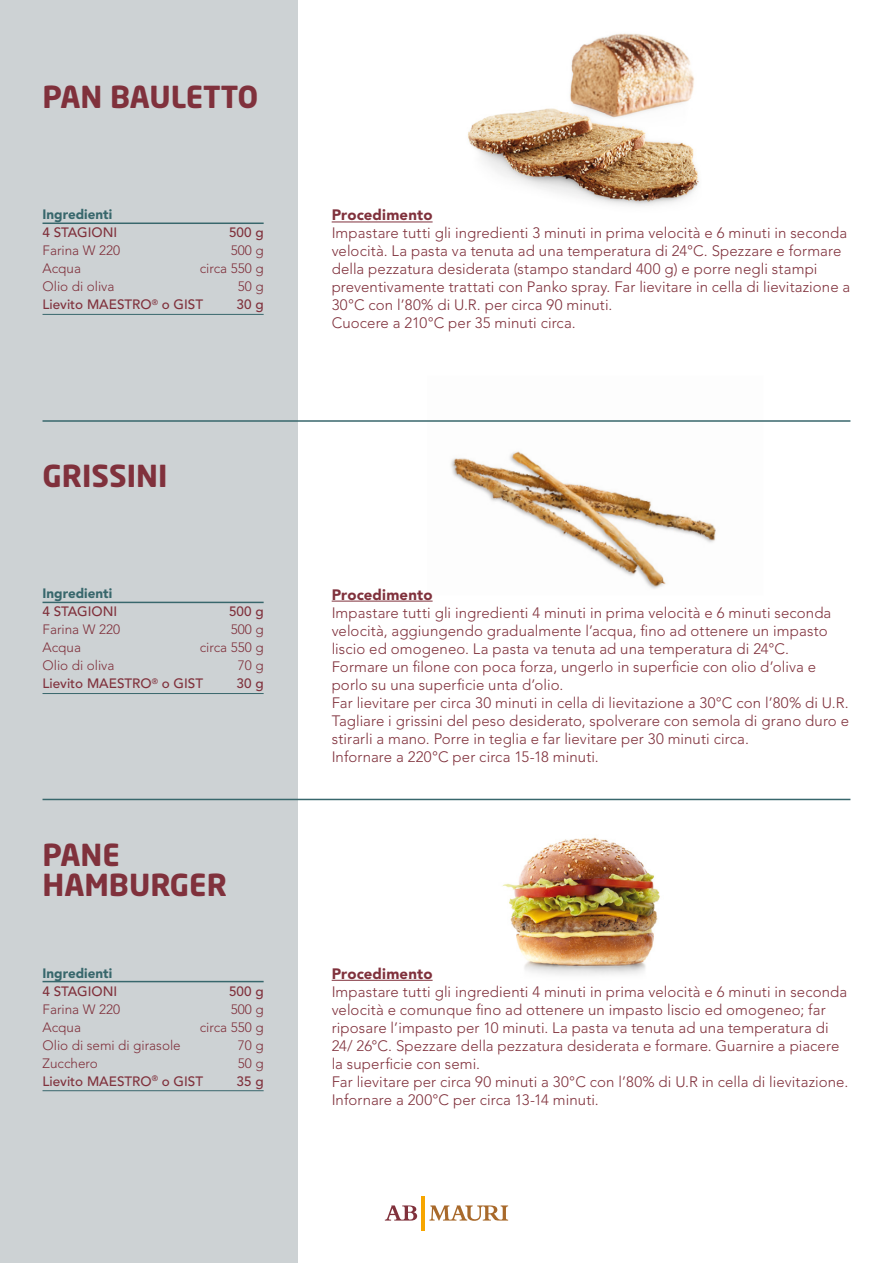
<style>
.page{position:relative;width:893px;height:1263px;background:#fff}
.page>*{position:absolute;margin:0;border:0;box-sizing:border-box;transform-origin:0 0}
.t1{font:700 30px/30px "Neo Sans Std";color:#80313c}
.t2{font:300 15px/18px "Avenir LT Std";letter-spacing:.005em;color:#80313c}
.t3{font:900 15px "Avenir LT Std";letter-spacing:.01em;color:#80313c}
.t4{font:300 13.5px "Avenir LT Std";color:#80313c}
.t5{font:500 13.5px "Avenir LT Std";color:#80313c}
.t6{font:900 13.5px "Avenir LT Std";color:#38676c}
</style>
<div class="page">
<div style="left:0;top:0;width:298px;height:1263px;background:#cdd2d4"></div>
<svg style="left:385px;top:1205px;width:32px;height:15px"></svg>
<svg style="left:429px;top:1205px;width:79px;height:16px"></svg>
<hr style="left:422px;top:1196px;width:3px;height:34px;background:#f7a600">
<img style="left:468px;top:33px;width:231px;height:173px">
<img style="left:502px;top:837px;width:158px;height:138px">
<img style="left:450px;top:451px;width:266px;height:138px">
<hr style="left:43px;top:222px;width:221px;height:2px;background:#38676c">
<hr style="left:43px;top:314px;width:221px;height:1px;background:#38676c">
<hr style="left:332px;top:222px;width:101px;height:1px;background:#80313c">
<hr style="left:43px;top:602px;width:221px;height:1px;background:#38676c">
<hr style="left:43px;top:693px;width:221px;height:1px;background:#38676c">
<hr style="left:43px;top:981px;width:221px;height:1px;background:#38676c">
<hr style="left:43px;top:1090px;width:221px;height:1px;background:#38676c">
<hr style="left:332px;top:601px;width:101px;height:1px;background:#80313c">
<hr style="left:332px;top:980px;width:101px;height:1px;background:#80313c">
<hr style="left:43px;top:420px;width:807px;height:2px;background:#38676c">
<hr style="left:43px;top:799px;width:807px;height:1px;background:#38676c">
<h1 class="t1" style="left:43px;top:81px;width:217px">PAN BAULETTO</h1>
<p class="t6" style="left:43px;top:206px;width:71px">Ingredienti</p>
<p class="t5" style="left:43px;top:225px;width:76px">4 STAGIONI</p>
<p class="t5" style="left:229px;top:225px;width:36px">500 g</p>
<p class="t4" style="left:43px;top:243px;width:79px">Farina W 220</p>
<p class="t4" style="left:231px;top:243px;width:34px">500 g</p>
<p class="t4" style="left:43px;top:261px;width:40px">Acqua</p>
<p class="t4" style="left:200px;top:261px;width:65px">circa 550 g</p>
<p class="t4" style="left:43px;top:279px;width:74px">Olio di oliva</p>
<p class="t4" style="left:238px;top:279px;width:27px">50 g</p>
<p class="t5" style="left:43px;top:297px;width:162px">Lievito MAESTRO<sup>®</sup> o GIST</p>
<p class="t5" style="left:237px;top:297px;width:29px">30 g</p>
<h1 class="t1" style="left:43px;top:460px;width:126px">GRISSINI</h1>
<p class="t6" style="left:43px;top:586px;width:71px">Ingredienti</p>
<p class="t5" style="left:43px;top:604px;width:76px">4 STAGIONI</p>
<p class="t5" style="left:229px;top:604px;width:36px">500 g</p>
<p class="t4" style="left:43px;top:622px;width:79px">Farina W 220</p>
<p class="t4" style="left:231px;top:622px;width:34px">500 g</p>
<p class="t4" style="left:43px;top:640px;width:40px">Acqua</p>
<p class="t4" style="left:200px;top:640px;width:65px">circa 550 g</p>
<p class="t4" style="left:43px;top:658px;width:74px">Olio di oliva</p>
<p class="t4" style="left:238px;top:658px;width:27px">70 g</p>
<p class="t5" style="left:43px;top:676px;width:162px">Lievito MAESTRO<sup>®</sup> o GIST</p>
<p class="t5" style="left:237px;top:676px;width:29px">30 g</p>
<h1 class="t1" style="left:43px;top:839px;width:186px">PANE<br>HAMBURGER</h1>
<p class="t6" style="left:43px;top:965px;width:71px">Ingredienti</p>
<p class="t5" style="left:43px;top:983px;width:76px">4 STAGIONI</p>
<p class="t5" style="left:229px;top:983px;width:36px">500 g</p>
<p class="t4" style="left:43px;top:1001px;width:79px">Farina W 220</p>
<p class="t4" style="left:231px;top:1001px;width:34px">500 g</p>
<p class="t4" style="left:43px;top:1019px;width:40px">Acqua</p>
<p class="t4" style="left:200px;top:1019px;width:65px">circa 550 g</p>
<p class="t4" style="left:43px;top:1037px;width:140px">Olio di semi di girasole</p>
<p class="t4" style="left:238px;top:1037px;width:27px">70 g</p>
<p class="t4" style="left:43px;top:1055px;width:57px">Zucchero</p>
<p class="t4" style="left:238px;top:1055px;width:27px">50 g</p>
<p class="t5" style="left:43px;top:1073px;width:162px">Lievito MAESTRO<sup>®</sup> o GIST</p>
<p class="t5" style="left:237px;top:1073px;width:29px">35 g</p>
<p class="t3" style="left:332px;top:206px;width:102px">Procedimento</p>
<p class="t2" style="left:332px;top:224px;width:520px">Impastare tutti gli ingredienti 3 minuti in prima velocità e 6 minuti in seconda velocità. La pasta va tenuta ad una temperatura di 24°C. Spezzare e formare della pezzatura desiderata (stampo standard 400 g) e porre negli stampi preventivamente trattati con Panko spray. Far lievitare in cella di lievitazione a 30°C con l’80% di U.R. per circa 90 minuti.<br>Cuocere a 210°C per 35 minuti circa.</p>
<p class="t3" style="left:332px;top:585px;width:102px">Procedimento</p>
<p class="t2" style="left:332px;top:603px;width:519px">Impastare tutti gli ingredienti 4 minuti in prima velocità e 6 minuti seconda velocità, aggiungendo gradualmente l’acqua, fino ad ottenere un impasto liscio ed omogeneo. La pasta va tenuta ad una temperatura di 24°C.<br>Formare un filone con poca forza, ungerlo in superficie con olio d’oliva e porlo su una superficie unta d’olio.<br>Far lievitare per circa 30 minuti in cella di lievitazione a 30°C con l’80% di U.R.<br>Tagliare i grissini del peso desiderato, spolverare con semola di grano duro e stirarli a mano. Porre in teglia e far lievitare per 30 minuti circa.<br>Infornare a 220°C per circa 15-18 minuti.</p>
<p class="t3" style="left:332px;top:964px;width:102px">Procedimento</p>
<p class="t2" style="left:332px;top:983px;width:518px">Impastare tutti gli ingredienti 4 minuti in prima velocità e 6 minuti in seconda velocità e comunque fino ad ottenere un impasto liscio ed omogeneo; far riposare l’impasto per 10 minuti. La pasta va tenuta ad una temperatura di 24/ 26°C. Spezzare della pezzatura desiderata e formare. Guarnire a piacere la superficie con semi.<br>Far lievitare per circa 90 minuti a 30°C con l’80% di U.R in cella di lievitazione.<br>Infornare a 200°C per circa 13-14 minuti.</p>
</div>
